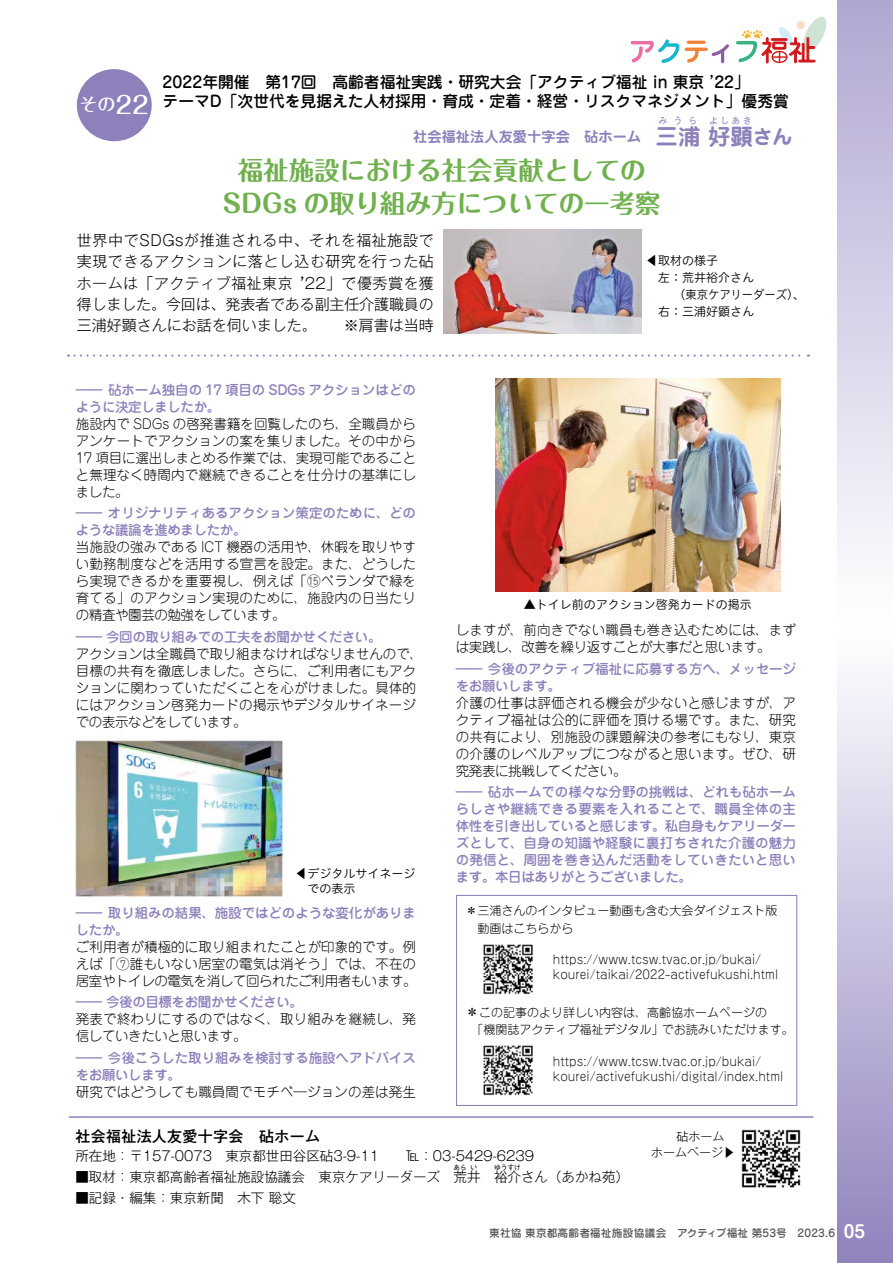
<style>
.page{position:relative;width:893px;height:1263px;background:#fff}
.page>*{position:absolute;margin:0;border:0;box-sizing:border-box;transform-origin:0 0}
.t1{font:700 25.5px/33px "Maru Fo Pro";color:#70b04d;text-align:center}
.t2{font:700 22.5px "Jun 501 Pro";color:#8e81bb}
.t3{font:700 19.5px "Jun 501 Pro";color:#8e81bb}
.t4{font:500 18px "Maru Fo Pro";color:#fff}
.t5{font:700 16.95px "Shin M Go Pro De";color:#fff}
.t6{font:500 15.75px/19.2px "Jun 34 Pro";color:#000}
.t7{font:300 15px/21.3px "Gothic MB101 Pr 5";color:#000;text-align:justify}
.t8{font:500 15px "Gothic MB101 Pr 5";letter-spacing:.02em;color:#000}
.t9{font:700 14.25px "Jun 501 Pro";color:#8e81bb}
.t10{font:300 13.5px/17px "Jun 101 Pro";letter-spacing:.01em;color:#000;text-align:justify}
.t11{font:500 13.5px/17px "Jun 34 Pro";letter-spacing:-.01em;color:#8e81bb}
.t12{font:300 13.5px "Gothic MB101 Pr 5";color:#000}
.t13{font:300 13.5px/17px "Jun 101 Pro";letter-spacing:-.01em;color:#000}
.t14{font:500 13.5px "Jun 34 Pro";letter-spacing:-.03em;color:#8e81bb}
.t15{font:300 12px/14.9px "Jun 101 Pro";color:#000}
.t16{font:12px/17px "Hiragino UD Sans R Std W3";color:#000}
.t17{font:300 12px/15.9px "Gothic MB101 Pr 5";color:#000}
.t18{font:500 10.65px "Jun 34 Pro";letter-spacing:.02em;color:#595656}
.t19{font:500 9px "UD Shin Go Pr 6";letter-spacing:.25em;color:#8e81bb}
.t20{font:300 6.75px "Gothic MB101 Pr 5";color:#000}
.s1{font-size:24px}
.s2{font-family:"UD Digi Kyokasho N R";font-weight:400}
.s3{font-size:22.5px}
.s4{font-family:"Koz Min Pr 6 N"}
.s5{font-size:13.5px}
</style>
<div class="page">
<svg style="left:838px;top:0;width:55px;height:1263px"></svg>
<svg style="left:68px;top:354px;width:741px;height:3px"></svg>
<hr style="left:69px;top:1116px;width:744px;height:2px;background:#8e81bb">
<div style="left:77px;top:69px;width:75px;height:72px;background:#8e81bb;border-radius:50%"></div>
<div style="left:456px;top:895px;width:341px;height:211px;border:1px solid #8e81bb"></div>
<img style="left:483px;top:944px;width:50px;height:51px">
<img style="left:483px;top:1045px;width:50px;height:51px">
<img style="left:444px;top:230px;width:197px;height:104px">
<svg style="left:631px;top:39px;width:48px;height:24px"></svg>
<svg style="left:685px;top:41px;width:44px;height:22px"></svg>
<svg style="left:736px;top:17px;width:90px;height:46px"></svg>
<img style="left:741px;top:1129px;width:60px;height:59px">
<img style="left:76px;top:741px;width:207px;height:155px">
<img style="left:496px;top:378px;width:284px;height:214px">
<h3 class="t4" style="left:79px;top:90px;width:71px">その<span class="s1">22</span></h3>
<p class="t6" style="left:163px;top:71px;width:628px">2022年開催　第17回　高齢者福祉実践・研究大会「アクティブ福祉 in 東京 <span class="s2">'</span>22」<br>テーマD「次世代を見据えた人材採用・育成・定着・経営・リスクマネジメント」優秀賞</p>
<p class="t9" style="left:413px;top:125px;width:266px">社会福祉法人友愛十字会　砧ホーム　<span class="s3">三</span></p>
<p class="t19" style="left:658px;top:113px;width:41px">みうら</p>
<h2 class="t2" style="left:678px;top:119px;width:76px">浦好顕</h2>
<p class="t19" style="left:709px;top:113px;width:44px">よしあき</p>
<h3 class="t3" style="left:753px;top:121px;width:40px">さん</h3>
<h1 class="t1" style="left:223px;top:151px;width:439px">福祉施設における社会貢献としての<br>SDGs の取り組み方についての一考察</h1>
<p class="t7" style="left:77px;top:229px;width:359px">世界中でSDGsが推進される中、それを福祉施設で実現できるアクションに落とし込む研究を行った砧ホームは「アクティブ福祉東京 <span class="s2">'</span>22」で優秀賞を獲得しました。今回は、発表者である副主任介護職員の三浦好顕さんにお話を伺いました。</p>
<p class="t16" style="left:646px;top:251px;width:160px"><span class="s4">◀</span>取材の様子<br>　左：荒井裕介さん<br>　　 （東京ケアリーダーズ）、　右：三浦好顕さん</p>
<p class="t7" style="left:344px;top:314px;width:91px">※肩書は当時</p>
<p class="t11" style="left:76px;top:380px;width:342px">―― 砧ホーム独自の 17 項目の SDGs アクションはどのように決定しましたか。</p>
<p class="t10" style="left:76px;top:414px;width:342px">施設内で SDGs の啓発書籍を回覧したのち、全職員からアンケートでアクションの案を集りました。その中から17 項目に選出しまとめる作業では、実現可能であることと無理なく時間内で継続できることを仕分けの基準にしました。</p>
<p class="t11" style="left:76px;top:503px;width:342px">―― オリジナリティあるアクション策定のために、どのような議論を進めましたか。</p>
<p class="t10" style="left:76px;top:537px;width:342px">当施設の強みである ICT 機器の活用や、休暇を取りやすい勤務制度などを活用する宣言を設定。また、どうしたら実現できるかを重要視し、例えば「⑮ベランダで緑を育てる」のアクション実現のために、施設内の日当たりの精査や園芸の勉強をしています。</p>
<p class="t14" style="left:76px;top:626px;width:307px">―― 今回の取り組みでの工夫をお聞かせください。</p>
<p class="t10" style="left:76px;top:643px;width:349px;text-align:left">アクションは全職員で取り組まなければなりませんので、目標の共有を徹底しました。さらに、ご利用者にもアクションに関わっていただくことを心がけました。具体的にはアクション啓発カードの掲示やデジタルサイネージでの表示などをしています。</p>
<p class="t16" style="left:296px;top:865px;width:121px;line-height:14.9px"><span class="s4">◀</span>デジタルサイネージ　での表示</p>
<p class="t11" style="left:76px;top:903px;width:342px">―― 取り組みの結果、施設ではどのような変化がありましたか。</p>
<p class="t10" style="left:76px;top:937px;width:342px">ご利用者が積極的に取り組まれたことが印象的です。例えば「⑦誰もいない居室の電気は消そう」では、不在の居室やトイレの電気を消して回られたご利用者もいます。</p>
<p class="t14" style="left:76px;top:991px;width:229px">―― 今後の目標をお聞かせください。</p>
<p class="t10" style="left:76px;top:1009px;width:342px">発表で終わりにするのではなく、取り組みを継続し、発信していきたいと思います。</p>
<p class="t11" style="left:76px;top:1048px;width:342px">―― 今後こうした取り組みを検討する施設へアドバイスをお願いします。</p>
<p class="t10" style="left:76px;top:1081px;width:342px">研究ではどうしても職員間でモチベ―ジョンの差は発生</p>
<p class="t16" style="left:524px;top:595px;width:229px"><span class="s4">▲</span>トイレ前のアクション啓発カードの掲示</p>
<p class="t13" style="left:456px;top:620px;width:342px">しますが、前向きでない職員も巻き込むためには、まずは実践し、改善を繰り返すことが大事だと思います。</p>
<p class="t11" style="left:456px;top:658px;width:342px">―― 今後のアクティブ福祉に応募する方へ、メッセージをお願いします。</p>
<p class="t10" style="left:456px;top:692px;width:342px">介護の仕事は評価される機会が少ないと感じますが、アクティブ福祉は公的に評価を頂ける場です。また、研究の共有により、別施設の課題解決の参考にもなり、東京の介護のレベルアップにつながると思います。ぜひ、研究発表に挑戦してください。</p>
<p class="t11" style="left:456px;top:782px;width:342px;text-align:justify">―― 砧ホームでの様々な分野の挑戦は、どれも砧ホームらしさや継続できる要素を入れることで、職員全体の主体性を引き出していると感じます。私自身もケアリーダーズとして、自身の知識や経験に裏打ちされた介護の魅力の発信と、周囲を巻き込んだ活動をしていきたいと思います。本日はありがとうございました。</p>
<p class="t15" style="left:466px;top:900px;width:313px;line-height:18px">＊三浦さんのインタビュー動画も含む大会ダイジェスト版　動画はこちらから</p>
<p class="t15" style="left:553px;top:950px;width:227px">https://www.tcsw.tvac.or.jp/bukai/ kourei/taikai/2022-activefukushi.html</p>
<p class="t15" style="left:466px;top:1002px;width:330px;line-height:17.2px"><span class="s5">＊</span>この記事のより詳しい内容は、高齢協ホームページの<br>　「機関誌アクティブ福祉デジタル」でお読みいただけます。</p>
<p class="t15" style="left:553px;top:1052px;width:232px">https://www.tcsw.tvac.or.jp/bukai/ kourei/activefukushi/digital/index.html</p>
<p class="t8" style="left:75px;top:1124px;width:246px">社会福祉法人友愛十字会　砧ホーム</p>
<p class="t12" style="left:75px;top:1145px;width:460px">所在地：〒157-0073　東京都世田谷区砧3-9-11　　℡：03-5429-6239</p>
<p class="t12" style="left:75px;top:1166px;width:406px">■取材：東京都高齢者福祉施設協議会　東京ケアリーダーズ　荒井</p>
<p class="t20" style="left:494px;top:1161px;width:28px">ゆうすけ</p>
<p class="t20" style="left:453px;top:1161px;width:15px">あら</p>
<p class="t20" style="left:470px;top:1161px;width:8px">い</p>
<p class="t12" style="left:494px;top:1166px;width:136px">裕介さん（あかね苑）</p>
<p class="t12" style="left:75px;top:1186px;width:222px">■記録・編集：東京新聞　木下 聡文</p>
<p class="t17" style="left:639px;top:1127px;width:97px;text-indent:37px">砧ホーム　ホームページ▶</p>
<p class="t18" style="left:489px;top:1224px;width:347px">東社協 東京都高齢者福祉施設協議会　アクティブ福祉 第53号　2023.6</p>
<p class="t5" style="left:844px;top:1218px;width:23px">05</p>
</div>
